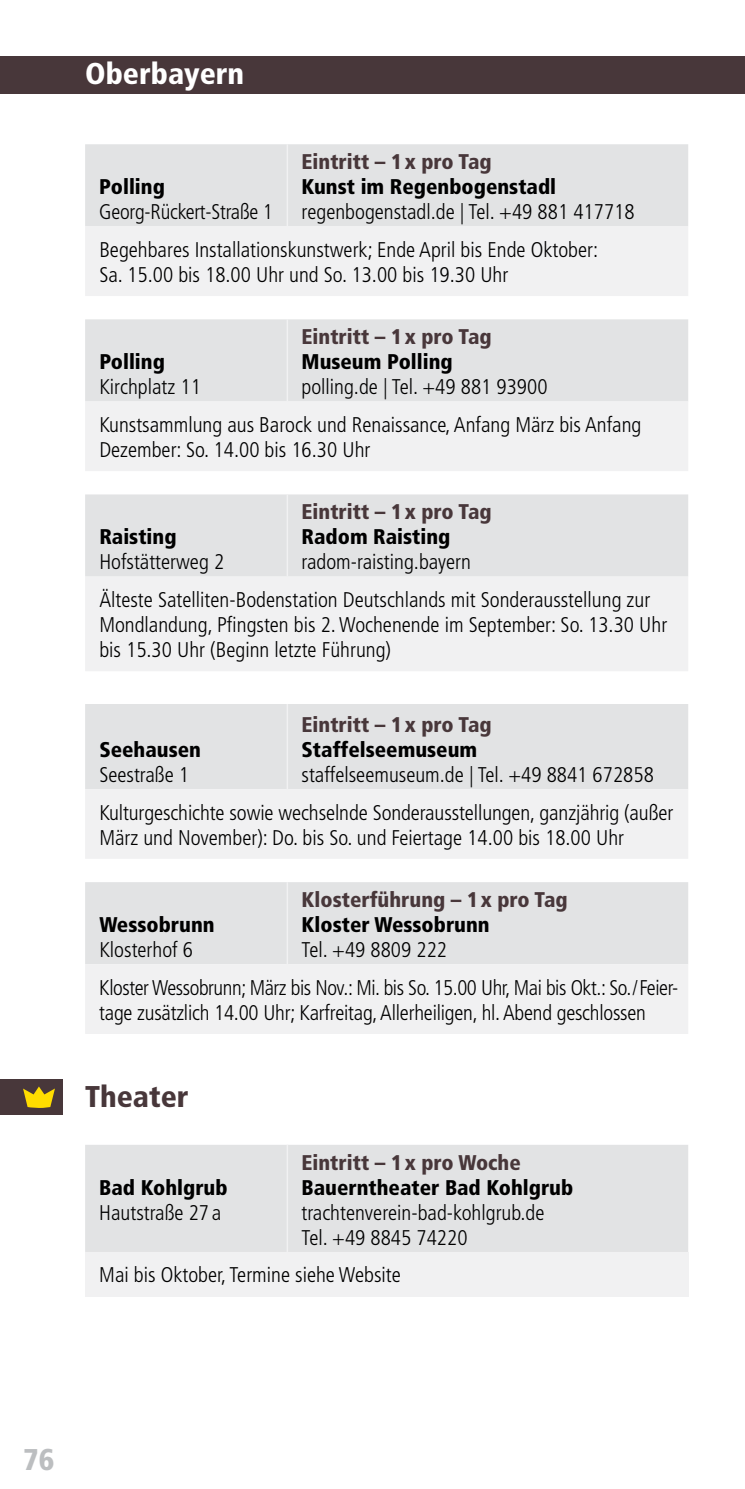
<style>
.page{position:relative;width:745px;height:1489px;background:#fff}
.page>*{position:absolute;margin:0;border:0;box-sizing:border-box;transform-origin:0 0}
.t1{font:900 condensed 30px "Frutiger";color:#fff}
.t2{font:900 condensed 30px "Frutiger";color:#48373a}
.t3{font:900 condensed 30px "Frutiger";color:#bcbec0}
.t4{font:300 condensed 21.25px/37.5px "Frutiger";color:#000}
.t5{font:900 condensed 21.25px "Frutiger";color:#000}
.t6{font:900 condensed 21.25px "Frutiger";color:#48373a}
.t7{font:300 condensed 21.25px/37.8px "Frutiger";letter-spacing:-.02em;color:#000}
</style>
<div class="page">
<div style="left:0;top:57px;width:744px;height:37px;background:#48373a"></div>
<div style="left:85px;top:144px;width:602px;height:82px;background:#e2e3e4"></div>
<svg style="left:85px;top:226px;width:602px;height:807px;fill:#f1f1f2"></svg>
<hr style="left:286px;top:144px;width:2px;height:82px;background:#f1f1f2">
<hr style="left:286px;top:319px;width:2px;height:82px;background:#f1f1f2">
<hr style="left:286px;top:494px;width:2px;height:82px;background:#f1f1f2">
<hr style="left:286px;top:704px;width:2px;height:85px;background:#f1f1f2">
<hr style="left:286px;top:882px;width:2px;height:82px;background:#f1f1f2">
<div style="left:85px;top:1145px;width:602px;height:106px;background:#e2e3e4"></div>
<div style="left:85px;top:1251px;width:602px;height:45px;background:#f1f1f2"></div>
<hr style="left:286px;top:1144px;width:2px;height:107px;background:#f1f1f2">
<div style="left:0;top:1079px;width:62px;height:35px;background:#48373a"></div>
<svg style="left:23px;top:1086px;width:32px;height:21px"></svg>
<h1 class="t1" style="left:85px;top:56px;width:160px">Oberbayern</h1>
<p class="t6" style="left:301px;top:149px;width:191px">Eintritt – 1x pro Tag</p>
<p class="t5" style="left:301px;top:174px;width:256px">Kunst im Regenbogenstadl</p>
<p class="t4" style="left:99px;top:193px;width:536px;text-indent:202px">regenbogenstadl.de | Tel. +49 881 417718<br>Begehbares Installationskunstwerk; Ende April bis Ende Oktober:</p>
<p class="t4" style="left:99px;top:256px;width:410px">Sa. 15.00 bis 18.00 Uhr und So. 13.00 bis 19.30 Uhr</p>
<p class="t5" style="left:99px;top:174px;width:67px">Polling</p>
<p class="t4" style="left:99px;top:193px;width:175px">Georg-Rückert-Straße 1</p>
<p class="t6" style="left:301px;top:324px;width:191px">Eintritt – 1x pro Tag</p>
<p class="t5" style="left:301px;top:349px;width:152px">Museum Polling</p>
<p class="t4" style="left:99px;top:368px;width:543px;text-indent:202px">polling.de | Tel. +49 881 93900<br>Kunstsammlung aus Barock und Renaissance, Anfang März bis Anfang</p>
<p class="t4" style="left:99px;top:431px;width:272px">Dezember: So. 14.00 bis 16.30 Uhr</p>
<p class="t5" style="left:99px;top:349px;width:67px">Polling</p>
<p class="t4" style="left:99px;top:368px;width:103px">Kirchplatz 11</p>
<p class="t6" style="left:301px;top:499px;width:191px">Eintritt – 1x pro Tag</p>
<p class="t5" style="left:301px;top:524px;width:150px">Radom Raisting</p>
<p class="t4" style="left:99px;top:543px;width:552px;text-indent:202px">radom-raisting.bayern<br>Älteste Satelliten-Bodenstation Deutschlands mit Sonderausstellung zur</p>
<p class="t4" style="left:99px;top:612px;width:569px;line-height:25px">Mondlandung, Pfingsten bis 2. Wochenende im September: So. 13.30 Uhr bis 15.30 Uhr (Beginn letzte Führung)</p>
<p class="t5" style="left:99px;top:524px;width:79px">Raisting</p>
<p class="t4" style="left:99px;top:543px;width:126px">Hofstätterweg 2</p>
<p class="t6" style="left:301px;top:711px;width:191px">Eintritt – 1x pro Tag</p>
<p class="t5" style="left:301px;top:736px;width:177px">Staffelseemuseum</p>
<p class="t4" style="left:99px;top:756px;width:575px;text-indent:202px">staffelseemuseum.de | Tel. +49 8841 672858<br>Kulturgeschichte sowie wechselnde Sonderausstellungen, ganzjährig (außer</p>
<p class="t4" style="left:99px;top:818px;width:526px">März und November): Do. bis So. und Feiertage 14.00 bis 18.00 Uhr</p>
<p class="t5" style="left:99px;top:736px;width:103px">Seehausen</p>
<p class="t4" style="left:99px;top:756px;width:91px">Seestraße 1</p>
<p class="t6" style="left:301px;top:886px;width:267px">Klosterführung – 1x pro Tag</p>
<p class="t5" style="left:301px;top:911px;width:190px">Kloster Wessobrunn</p>
<p class="t7" style="left:99px;top:931px;width:578px;text-indent:202px">Tel. +49 8809 222<br>Kloster Wessobrunn; März bis Nov.: Mi. bis So. 15.00 Uhr, Mai bis Okt.: So./Feier-</p>
<p class="t4" style="left:99px;top:993px;width:548px">tage zusätzlich 14.00 Uhr; Karfreitag, Allerheiligen, hl. Abend geschlossen</p>
<p class="t5" style="left:99px;top:911px;width:117px">Wessobrunn</p>
<p class="t4" style="left:99px;top:931px;width:95px">Klosterhof 6</p>
<h1 class="t2" style="left:85px;top:1078px;width:105px">Theater</h1>
<p class="t6" style="left:301px;top:1149px;width:221px">Eintritt – 1x pro Woche</p>
<p class="t5" style="left:301px;top:1174px;width:273px">Bauerntheater Bad Kohlgrub</p>
<p class="t4" style="left:301px;top:1200px;width:244px;line-height:25px">trachtenverein-bad-kohlgrub.de<br>Tel. +49 8845 74220</p>
<p class="t4" style="left:99px;top:1256px;width:303px">Mai bis Oktober, Termine siehe Website</p>
<p class="t5" style="left:99px;top:1174px;width:130px">Bad Kohlgrub</p>
<p class="t4" style="left:99px;top:1193px;width:123px">Hautstraße 27 a</p>
<h1 class="t3" style="left:23px;top:1441px;width:33px">76</h1>
</div>
